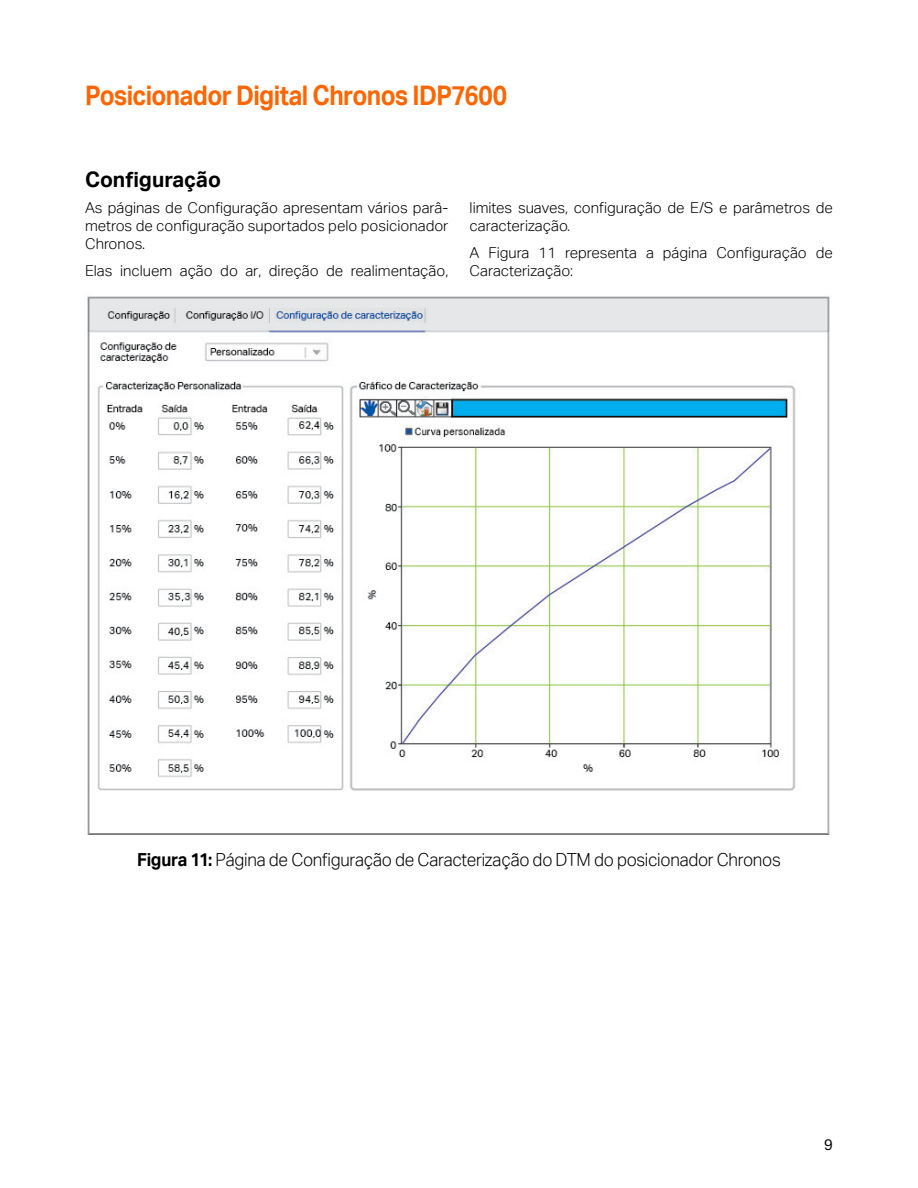
<style>
.page{position:relative;width:918px;height:1188px;background:#fff}
.page>*{position:absolute;margin:0;border:0;box-sizing:border-box;transform-origin:0 0}
.t1{font:700 27px "Aktiv Grotesk W01";letter-spacing:-.025em;color:#f60;scale:.9 1}
.t2{font:700 21px "Aktiv Grotesk W01";color:#000}
.t3{font:300 18px "Aktiv Grotesk W01";letter-spacing:-.015em;color:#000;scale:.95 1}
.t4{font:300 15px/18px "Aktiv Grotesk W01";color:#000}
.t5{font:15px "Aktiv Grotesk W01";color:#000}
.s1{font-weight:700}
</style>
<div class="page">
<img style="left:87px;top:296px;width:743px;height:539px">
<h1 class="t1" style="left:85px;top:80px;width:471px">Posicionador Digital Chronos IDP7600</h1>
<h2 class="t2" style="left:85px;top:167px;width:137px">Configuração</h2>
<p class="t4" style="left:85px;top:199px;width:365px;text-align:justify">As páginas de Configuração apresentam vários parâ&shy;metros de configuração suportados pelo posicionador Chronos.</p>
<p class="t4" style="left:85px;top:262px;width:365px">Elas incluem ação do ar, direção de realimentação,</p>
<p class="t4" style="left:470px;top:199px;width:365px">limites suaves, configuração de E/S e parâmetros de caracterização.</p>
<p class="t4" style="left:470px;top:243px;width:365px">A Figura 11 representa a página Configuração de<br>Caracterização:</p>
<p class="t3" style="left:137px;top:849px;width:679px"><span class="s1">Figura 11:</span> Página de Configuração de Caracterização do DTM do posicionador Chronos</p>
<p class="t5" style="left:824px;top:1136px;width:10px">9</p>
</div>
